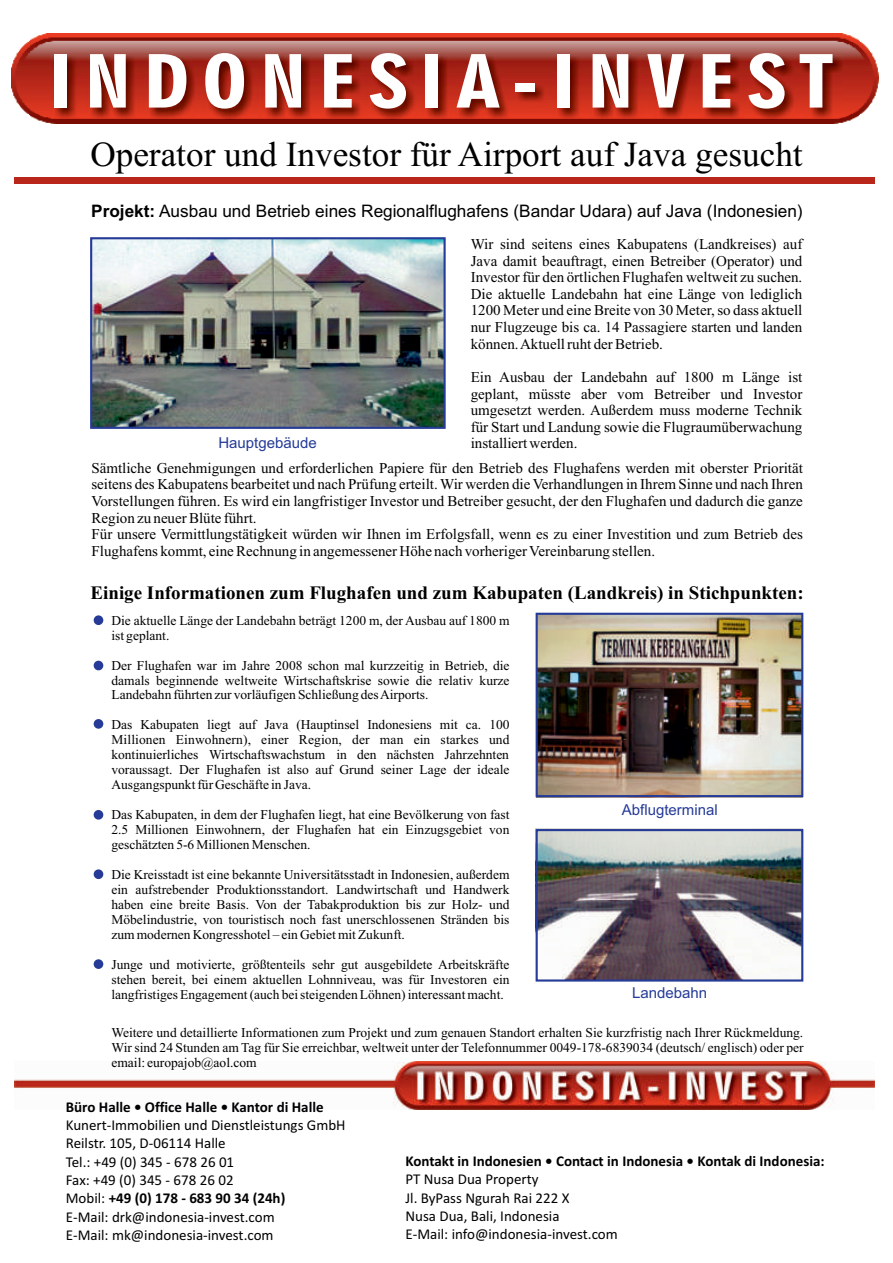
<style>
.page{position:relative;width:893px;height:1263px;background:#fff}
.page>*{position:absolute;margin:0;border:0;box-sizing:border-box;transform-origin:0 0}
.t1{font:70.05px "Geometric 706 BT Black Condensed B";letter-spacing:.14em;color:#fff;scale:1.23 1}
.t2{font:35.25px "Times New Roman";color:#000002}
.t3{font:700 19.05px "Times New Roman";color:#000002}
.t4{font:17.25px "Arial";color:#000002}
.t5{font:15px/16.6px "Times New Roman";color:#000002;text-align:justify}
.t6{font:15px/18.3px "Calibri";color:#000002}
.t7{font:700 15px "Calibri";color:#000002}
.t8{font:15px "Arial";color:#253b97}
.t9{font:13.5px/15px "Times New Roman";color:#000002;text-align:justify}
.s1{font-weight:700}
</style>
<div class="page">
<img style="left:14px;top:1062px;width:861px;height:47px">
<img style="left:729px;top:34px;width:150px;height:90px">
<img style="left:11px;top:34px;width:232px;height:90px">
<img style="left:243px;top:34px;width:139px;height:90px">
<img style="left:382px;top:34px;width:131px;height:90px">
<img style="left:513px;top:34px;width:75px;height:90px">
<img style="left:588px;top:34px;width:141px;height:90px">
<img style="left:51px;top:55px;width:792px;height:64px">
<div style="left:15px;top:177px;width:860px;height:7px;background:#b8271a"></div>
<img style="left:93px;top:240px;width:350px;height:186px">
<img style="left:539px;top:616px;width:261px;height:178px">
<img style="left:535px;top:829px;width:265px;height:151px">
<div style="left:94px;top:615px;width:9px;height:10px;background:#253b97;border-radius:50%"></div>
<div style="left:94px;top:661px;width:9px;height:9px;background:#253b97;border-radius:50%"></div>
<div style="left:94px;top:810px;width:9px;height:10px;background:#253b97;border-radius:50%"></div>
<div style="left:94px;top:869px;width:9px;height:10px;background:#253b97;border-radius:50%"></div>
<div style="left:94px;top:959px;width:9px;height:10px;background:#253b97;border-radius:50%"></div>
<div style="left:94px;top:719px;width:9px;height:10px;background:#253b97;border-radius:50%"></div>
<div style="left:536px;top:613px;width:267px;height:184px;border:2px solid #253b97"></div>
<div style="left:536px;top:829px;width:267px;height:152px;border:2px solid #253b97"></div>
<div style="left:90px;top:237px;width:356px;height:192px;border:2px solid #253b97"></div>
<h1 class="t1" style="left:49px;top:40px;width:639px">INDONESIA-INVEST</h1>
<h2 class="t2" style="left:90px;top:131px;width:714px">Operator und Investor für Airport auf Java gesucht</h2>
<p class="t4" style="left:91px;top:200px;width:713px"><span class="s1">Projekt:</span> Ausbau und Betrieb eines Regionalflughafens (Bandar Udara) auf Java (Indonesien)</p>
<p class="t5" style="left:471px;top:235px;width:333px">Wir sind seitens eines Kabupatens (Landkreises) auf Java damit beauftragt, einen Betreiber (Operator) und Investor für den örtlichen Flughafen weltweit zu suchen.<br>Die aktuelle Landebahn hat eine Länge von lediglich 1200 Meter und eine Breite von 30 Meter, so dass aktuell nur Flugzeuge bis ca. 14 Passagiere starten und landen können. Aktuell ruht der Betrieb.</p>
<p class="t5" style="left:471px;top:368px;width:333px">Ein Ausbau der Landebahn auf 1800 m Länge ist geplant, müsste aber vom Betreiber und Investor umgesetzt werden. Außerdem muss moderne Technik für Start und Landung sowie die Flugraumüberwachung installiert werden.</p>
<p class="t5" style="left:91px;top:459px;width:713px;text-align:left">Sämtliche Genehmigungen und erforderlichen Papiere für den Betrieb des Flughafens werden mit oberster Priorität seitens des Kabupatens bearbeitet und nach Prüfung erteilt. Wir werden die Verhandlungen in Ihrem Sinne und nach Ihren Vorstellungen führen. Es wird ein langfristiger Investor und Betreiber gesucht, der den Flughafen und dadurch die ganze Region zu neuer Blüte führt.<br>Für unsere Vermittlungstätigkeit würden wir Ihnen im Erfolgsfall, wenn es zu einer Investition und zum Betrieb des Flughafens kommt, eine Rechnung in angemessener Höhe nach vorheriger Vereinbarung stellen.</p>
<p class="t8" style="left:218px;top:433px;width:100px">Hauptgebäude</p>
<h3 class="t3" style="left:91px;top:580px;width:715px">Einige Informationen zum Flughafen und zum Kabupaten (Landkreis) in Stichpunkten:</h3>
<p class="t9" style="left:111px;top:612px;width:400px">Die aktuelle Länge der Landebahn beträgt 1200 m, der Ausbau auf 1800 m ist geplant.</p>
<p class="t9" style="left:111px;top:657px;width:400px">Der Flughafen war im Jahre 2008 schon mal kurzzeitig in Betrieb, die damals beginnende weltweite Wirtschaftskrise sowie die relativ kurze Landebahn führten zur vorläufigen Schließung des Airports.</p>
<p class="t9" style="left:111px;top:717px;width:400px">Das Kabupaten liegt auf Java (Hauptinsel Indonesiens mit ca. 100<br>Millionen Einwohnern), einer Region, der man ein starkes und kontinuierliches Wirtschaftswachstum in den nächsten Jahrzehnten voraussagt. Der Flughafen ist also auf Grund seiner Lage der ideale Ausgangspunkt für Geschäfte in Java.</p>
<p class="t9" style="left:111px;top:807px;width:400px">Das Kabupaten, in dem der Flughafen liegt, hat eine Bevölkerung von fast 2.5 Millionen Einwohnern, der Flughafen hat ein Einzugsgebiet von geschätzten 5-6 Millionen Menschen.</p>
<p class="t9" style="left:111px;top:867px;width:400px">Die Kreisstadt ist eine bekannte Universitätsstadt in Indonesien, außerdem ein aufstrebender Produktionsstandort. Landwirtschaft und Handwerk haben eine breite Basis. Von der Tabakproduktion bis zur Holz- und Möbelindustrie, von touristisch noch fast unerschlossenen Stränden bis zum modernen Kongresshotel – ein Gebiet mit Zukunft.</p>
<p class="t9" style="left:111px;top:956px;width:400px">Junge und motivierte, größtenteils sehr gut ausgebildete Arbeitskräfte stehen bereit, bei einem aktuellen Lohnniveau, was für Investoren ein langfristiges Engagement (auch bei steigenden Löhnen) interessant macht.</p>
<p class="t8" style="left:622px;top:800px;width:97px">Abflugterminal</p>
<p class="t8" style="left:632px;top:983px;width:77px">Landebahn</p>
<p class="t9" style="left:111px;top:1025px;width:694px">Weitere und detaillierte Informationen zum Projekt und zum genauen Standort erhalten Sie kurzfristig nach Ihrer Rückmeldung.<br>Wir sind 24 Stunden am Tag für Sie erreichbar, weltweit unter der Telefonnummer 0049-178-6839034 (deutsch/ englisch) oder per email: europajob@aol.com</p>
<p class="t7" style="left:66px;top:1097px;width:259px">Büro Halle • Office Halle • Kantor di Halle</p>
<p class="t6" style="left:66px;top:1115px;width:281px">Kunert-Immobilien und Dienstleistungs GmbH<br>Reilstr. 105, D-06114 Halle<br>Tel.: +49 (0) 345 - 678 26 01<br>Fax: +49 (0) 345 - 678 26 02<br>Mobil: <span class="s1">+49 (0) 178 - 683 90 34 (24h)<br></span>E-Mail: drk@indonesia-invest.com<br>E-Mail: mk@indonesia-invest.com</p>
<p class="t7" style="left:405px;top:1152px;width:421px">Kontakt in Indonesien • Contact in Indonesia • Kontak di Indonesia:</p>
<p class="t6" style="left:405px;top:1169px;width:214px">PT Nusa Dua Property<br>Jl. ByPass Ngurah Rai 222 X<br>Nusa Dua, Bali, Indonesia<br>E-Mail: info@indonesia-invest.com</p>
</div>
